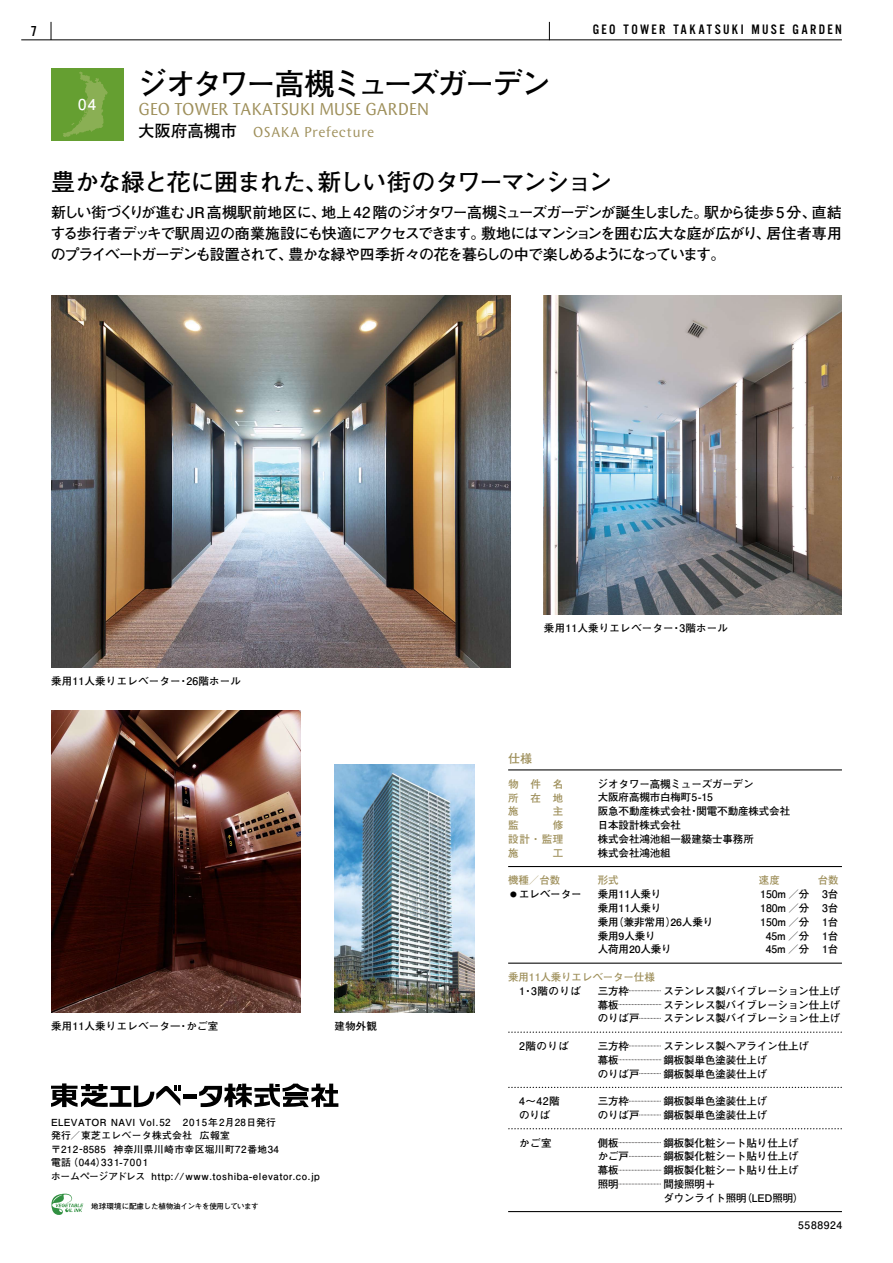
<style>
.page{position:relative;width:893px;height:1263px;background:#fff}
.page>*{position:absolute;margin:0;border:0;box-sizing:border-box;transform-origin:0 0}
.t1{font:700 30px "Futo Go B101 Pro";letter-spacing:-.085em;color:#000}
.t2{font:700 24px "Futo Go B101 Pro";letter-spacing:-.05em;color:#000}
.t3{font:18px "Wunderlich";letter-spacing:-.02em;color:#9e8f5a}
.t4{font:700 15px/21px "Futo Go B101 Pro";letter-spacing:-.095em;color:#000;text-align:justify}
.t5{font:15px "Wunderlich";letter-spacing:.02em;color:#9e8f5a}
.t6{font:700 15px "Futo Go B101 Pro";color:#fff}
.t7{font:15px "Alternate Gothic EF No Three";color:#000}
.t8{font:14.25px "Alternate Gothic EF No Three";letter-spacing:.17em;color:#000}
.t9{font:700 12px "Futo Go B101 Pro";color:#9e8f5a}
.t10{font:700 10.5px/13.8px "Futo Go B101 Pro";letter-spacing:-.01em;color:#000}
.t11{font:700 10.5px "Futo Go B101 Pro";letter-spacing:.02em;color:#000}
.t12{font:700 10.5px "Futo Go B101 Pro";letter-spacing:-.01em;color:#9e8f5a}
.t13{font:700 10.5px "Futo Go B101";letter-spacing:-.01em;color:#000}
.t14{font:700 10.35px "Futo Go B101 Pro";letter-spacing:.06em;color:#000}
.t15{font:700 9.75px/13.5px "Futo Go B101 Pro";letter-spacing:.04em;color:#000}
.t16{font:700 7.5px "Futo Go B101 Pro";letter-spacing:-.02em;color:#000}
.s1{font-family:"Futo Go B101 Pro";font-weight:700;font-size:16.5px;color:#000}
.s2{font-family:"Futo Go B101 Pro";font-size:6.75px}
</style>
<div class="page">
<svg style="left:51px;top:22px;width:1px;height:17px"></svg>
<hr style="left:21px;top:39px;width:821px;height:1px;background:#000">
<svg style="left:549px;top:22px;width:1px;height:17px"></svg>
<div style="left:183px;top:1094px;width:14px;height:5px;background:#000"></div>
<svg style="left:51px;top:1083px;width:130px;height:24px"></svg>
<svg style="left:199px;top:1083px;width:139px;height:24px"></svg>
<svg style="left:51px;top:1194px;width:32px;height:21px"></svg>
<img style="left:334px;top:765px;width:141px;height:247px">
<img style="left:51px;top:296px;width:459px;height:372px">
<img style="left:544px;top:296px;width:298px;height:318px">
<img style="left:51px;top:711px;width:249px;height:301px">
<div style="left:51px;top:68px;width:72px;height:72px;background:#659f31"></div>
<hr style="left:508px;top:769px;width:334px;height:1px;background:#000">
<hr style="left:508px;top:866px;width:334px;height:1px;background:#000">
<hr style="left:508px;top:963px;width:334px;height:1px;background:#000">
<svg style="left:629px;top:990px;width:31px;height:1px"></svg>
<svg style="left:619px;top:1004px;width:42px;height:1px"></svg>
<svg style="left:640px;top:1018px;width:20px;height:1px"></svg>
<svg style="left:509px;top:1032px;width:332px;height:1px"></svg>
<svg style="left:629px;top:1046px;width:31px;height:1px"></svg>
<svg style="left:619px;top:1059px;width:42px;height:1px"></svg>
<svg style="left:640px;top:1073px;width:20px;height:1px"></svg>
<svg style="left:509px;top:1087px;width:332px;height:1px"></svg>
<svg style="left:629px;top:1101px;width:31px;height:1px"></svg>
<svg style="left:640px;top:1115px;width:20px;height:1px"></svg>
<svg style="left:509px;top:1128px;width:332px;height:1px"></svg>
<svg style="left:619px;top:1142px;width:41px;height:1px"></svg>
<svg style="left:629px;top:1156px;width:31px;height:1px"></svg>
<svg style="left:619px;top:1170px;width:42px;height:1px"></svg>
<svg style="left:619px;top:1184px;width:41px;height:1px"></svg>
<hr style="left:508px;top:1211px;width:334px;height:1px;background:#000">
<svg style="left:63px;top:72px;width:45px;height:65px"></svg>
<h3 class="t7" style="left:31px;top:23px;width:8px">7</h3>
<h3 class="t8" style="left:593px;top:22px;width:250px">GEO TOWER TAKATSUKI MUSE GARDEN</h3>
<h1 class="t1" style="left:138px;top:59px;width:415px">ジオタワー高槻ミューズガーデン</h1>
<h3 class="t3" style="left:138px;top:99px;width:293px">GEO TOWER TAKATSUKI MUSE GARDEN</h3>
<h3 class="t5" style="left:138px;top:123px;width:238px"><span class="s1">大阪府高槻市　</span>OSAKA Prefecture</h3>
<h2 class="t2" style="left:51px;top:163px;width:563px">豊かな緑と花に囲まれた、新しい街のタワーマンション</h2>
<h3 class="t4" style="left:50px;top:200px;width:793px">新しい街づくりが進むJR 高槻駅前地区に、地上 42 階のジオタワー高槻ミューズガーデンが誕生しました。駅から徒歩 5 分、直結する歩行者デッキで駅周辺の商業施設にも快適にアクセスできます。敷地にはマンションを囲む広大な庭が広がり、居住者専用のプライベートガーデンも設置されて、豊かな緑や四季折々の花を暮らしの中で楽しめるようになっています。</h3>
<h3 class="t6" style="left:78px;top:92px;width:20px">04</h3>
<p class="t11" style="left:51px;top:673px;width:192px">乗用11人乗りエレベーター・26階ホール</p>
<p class="t11" style="left:51px;top:1018px;width:169px">乗用11人乗りエレベータ一・かご室</p>
<p class="t10" style="left:334px;top:1018px;width:44px">建物外観</p>
<p class="t15" style="left:51px;top:1114px;width:270px">ELEVATOR NAVI Vol.52　 2015年2月28日発行<br>発行／東芝エレベータ株式会社 広報室<br>〒212-8585 神奈川県川崎市幸区堀川町72番地34<br>電話（044）331-7001<br>ホームページアドレス　http://www.toshiba-elevator.co.jp</p>
<p class="t16" style="left:91px;top:1200px;width:169px">地球環境に配慮した植物油インキを使用しています</p>
<p class="t11" style="left:544px;top:620px;width:186px">乗用11人乗りエレベーター・3階ホール</p>
<p class="t9" style="left:508px;top:749px;width:25px">仕様</p>
<p class="t12" style="left:508px;top:775px;width:57px">物件名</p>
<p class="t10" style="left:598px;top:775px;width:158px">ジオタワー高槻ミューズガーデン</p>
<p class="t12" style="left:508px;top:789px;width:57px">所在地</p>
<p class="t10" style="left:598px;top:789px;width:117px">大阪府高槻市白梅町5-15</p>
<p class="t12" style="left:508px;top:803px;width:12px">施</p>
<p class="t12" style="left:553px;top:803px;width:12px">主</p>
<p class="t10" style="left:598px;top:803px;width:194px">阪急不動産株式会社・関電不動産株式会社</p>
<p class="t12" style="left:508px;top:817px;width:12px">監</p>
<p class="t12" style="left:553px;top:817px;width:12px">修</p>
<p class="t10" style="left:598px;top:817px;width:85px">日本設計株式会社</p>
<p class="t12" style="left:508px;top:830px;width:57px">設計・監理</p>
<p class="t10" style="left:598px;top:831px;width:158px">株式会社鴻池組一級建築士事務所</p>
<p class="t12" style="left:508px;top:844px;width:12px">施</p>
<p class="t12" style="left:553px;top:844px;width:12px">工</p>
<p class="t10" style="left:598px;top:844px;width:74px">株式会社鴻池組</p>
<p class="t12" style="left:508px;top:872px;width:54px">機種／台数</p>
<p class="t12" style="left:598px;top:872px;width:22px">形式</p>
<p class="t12" style="left:759px;top:872px;width:22px">速度</p>
<p class="t12" style="left:818px;top:872px;width:22px">台数</p>
<p class="t13" style="left:510px;top:888px;width:73px"><span class="s2">●</span> エレベーター</p>
<p class="t10" style="left:598px;top:886px;width:65px">乗用11人乗り</p>
<p class="t10" style="left:760px;top:886px;width:80px">150m ／分 3台</p>
<p class="t10" style="left:598px;top:900px;width:65px">乗用11人乗り</p>
<p class="t10" style="left:760px;top:900px;width:80px">180m ／分 3台</p>
<p class="t13" style="left:598px;top:916px;width:117px">乗用（兼非常用）26人乗り</p>
<p class="t10" style="left:760px;top:913px;width:80px">150m ／分 1台</p>
<p class="t13" style="left:598px;top:929px;width:59px">乗用9人乗り</p>
<p class="t10" style="left:766px;top:927px;width:74px">45m ／分 1台</p>
<p class="t13" style="left:598px;top:943px;width:75px">人荷用20人乗り</p>
<p class="t10" style="left:766px;top:941px;width:74px">45m ／分 1台</p>
<p class="t12" style="left:508px;top:968px;width:148px">乗用11人乗りエレベーター仕様</p>
<p class="t10" style="left:519px;top:982px;width:64px">1・3階のりば</p>
<p class="t10" style="left:598px;top:982px;width:33px">三方枠</p>
<p class="t10" style="left:663px;top:982px;width:178px">ステンレス製バイブレーション仕上げ</p>
<p class="t10" style="left:598px;top:996px;width:22px">幕板</p>
<p class="t10" style="left:663px;top:996px;width:178px">ステンレス製バイブレーション仕上げ</p>
<p class="t10" style="left:598px;top:1010px;width:43px">のりば戸</p>
<p class="t10" style="left:663px;top:1010px;width:178px">ステンレス製バイブレーション仕上げ</p>
<p class="t10" style="left:519px;top:1038px;width:51px">2階のりば</p>
<p class="t10" style="left:598px;top:1038px;width:33px">三方枠</p>
<p class="t10" style="left:663px;top:1038px;width:147px">ステンレス製へアライン仕上げ</p>
<p class="t10" style="left:598px;top:1051px;width:22px">幕板</p>
<p class="t10" style="left:663px;top:1051px;width:106px">鋼板製単色塗装仕上げ</p>
<p class="t10" style="left:598px;top:1065px;width:43px">のりば戸</p>
<p class="t10" style="left:663px;top:1065px;width:106px">鋼板製単色塗装仕上げ</p>
<p class="t10" style="left:519px;top:1093px;width:42px">4〜42階</p>
<p class="t10" style="left:598px;top:1093px;width:33px">三方枠</p>
<p class="t10" style="left:663px;top:1093px;width:106px">鋼板製単色塗装仕上げ</p>
<p class="t10" style="left:519px;top:1107px;width:33px">のりば</p>
<p class="t10" style="left:598px;top:1107px;width:43px">のりば戸</p>
<p class="t10" style="left:663px;top:1107px;width:106px">鋼板製単色塗装仕上げ</p>
<p class="t10" style="left:519px;top:1134px;width:34px">かご室</p>
<p class="t10" style="left:598px;top:1134px;width:22px">側板</p>
<p class="t10" style="left:663px;top:1134px;width:137px">鋼板製化粧シート貼り仕上げ</p>
<p class="t10" style="left:598px;top:1148px;width:33px">かご戸</p>
<p class="t10" style="left:663px;top:1148px;width:137px">鋼板製化粧シート貼り仕上げ</p>
<p class="t10" style="left:598px;top:1162px;width:22px">幕板</p>
<p class="t10" style="left:663px;top:1162px;width:137px">鋼板製化粧シート貼り仕上げ</p>
<p class="t10" style="left:598px;top:1176px;width:22px">照明</p>
<p class="t10" style="left:663px;top:1176px;width:142px">間接照明＋<br>ダウンライト照明（LED照明）</p>
<p class="t14" style="left:798px;top:1217px;width:46px">5588924</p>
</div>
